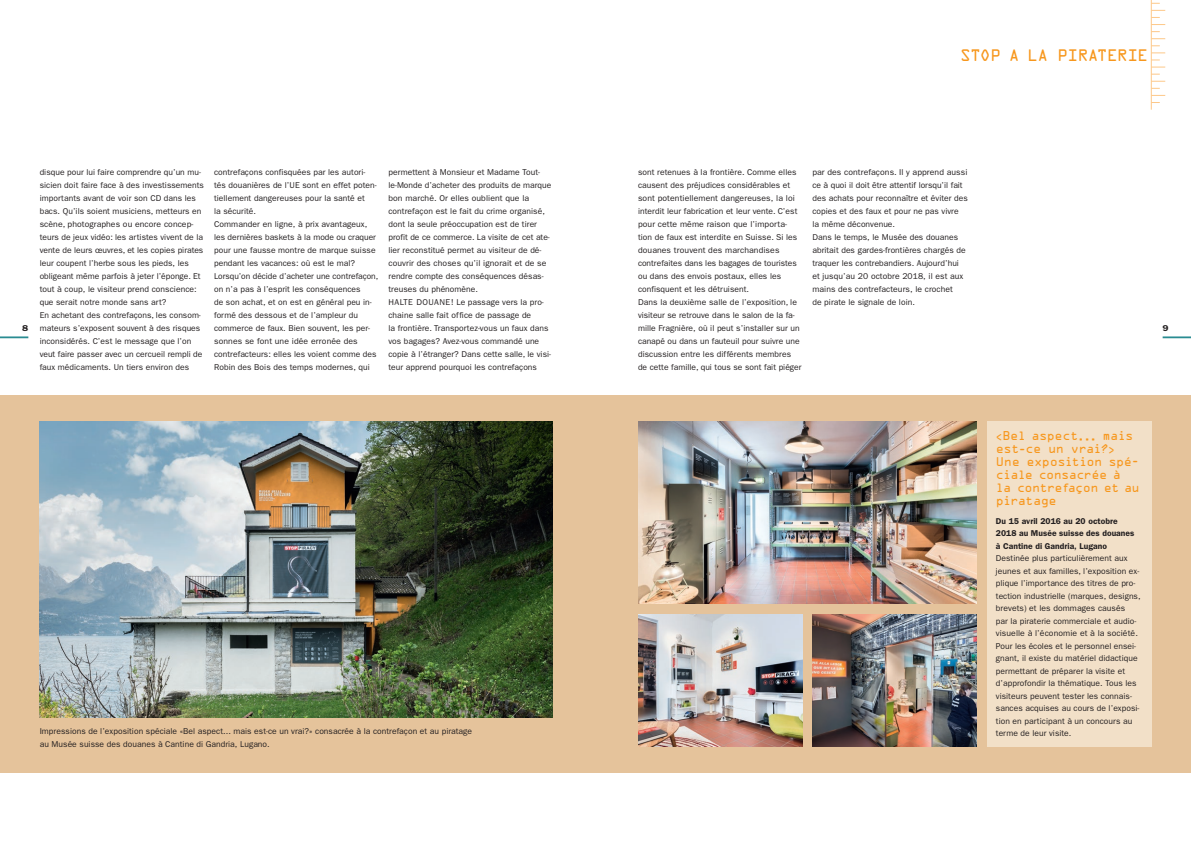
<style>
.page{position:relative;width:1191px;height:842px;background:#fff}
.page>*{position:absolute;margin:0;border:0;box-sizing:border-box;transform-origin:0 0}
.t1{font:15px "OCRA Alternate";letter-spacing:-.04em;color:#f7971d}
.t2{font:11.5px/13px "OCRA Alternate";letter-spacing:-.055em;color:#f7971d}
.t3{font:8.5px/13px "Franklin Gothic";letter-spacing:.005em;color:#231f20}
.t4{font:600 8.5px/12.5px "Franklin Gothic";letter-spacing:.005em;color:#231f20}
.t5{font:600 8.5px "Franklin Gothic";letter-spacing:.005em;color:#231f20;scale:1.2 1}
.s1{font-size:9.2px}
</style>
<div class="page">
<div style="left:0;top:396px;width:1191px;height:377px;background:#e5c39b"></div>
<hr style="left:0;top:336px;width:28px;height:2px;background:#2a8c92">
<hr style="left:1162px;top:336px;width:29px;height:2px;background:#2a8c92">
<svg style="left:1152px;top:38px;width:13px;height:1px"></svg>
<svg style="left:1152px;top:24px;width:13px;height:1px"></svg>
<svg style="left:1152px;top:10px;width:13px;height:1px"></svg>
<svg style="left:1152px;top:67px;width:13px;height:1px"></svg>
<svg style="left:1152px;top:81px;width:13px;height:1px"></svg>
<svg style="left:1152px;top:95px;width:13px;height:1px"></svg>
<svg style="left:1152px;top:46px;width:13px;height:7px"></svg>
<hr style="left:1151px;top:0;width:1px;height:110px;background:#fdc889">
<img style="left:638px;top:614px;width:164px;height:133px">
<img style="left:812px;top:614px;width:165px;height:133px">
<img style="left:40px;top:422px;width:513px;height:295px">
<img style="left:638px;top:422px;width:339px;height:182px">
<div style="left:986px;top:422px;width:165px;height:325px;background:#f2e0c8"></div>
<p class="t5" style="left:22px;top:323px;width:7px">8</p>
<p class="t3" style="left:40px;top:165px;width:166px">disque pour lui faire comprendre qu’un mu&shy;sicien doit faire face à des investissements importants avant de voir son CD dans les bacs. Qu’ils soient musiciens, metteurs en scène, photographes ou encore concep&shy;teurs de jeux vidéo: les artistes vivent de la vente de leurs œuvres, et les copies pirates leur coupent l’herbe sous les pieds, les obligeant même parfois à jeter l’éponge. Et tout à coup, le visiteur prend conscience: que serait notre monde sans art?<br>En achetant des contrefaçons, les consom&shy;mateurs s’exposent souvent à des risques inconsidérés. C’est le message que l’on veut faire passer avec un cercueil rempli de faux médicaments. Un tiers environ des</p>
<p class="t3" style="left:388px;top:165px;width:164px">permettent à Monsieur et Madame Tout&shy;le-Monde d’acheter des produits de marque bon marché. Or elles oublient que la contrefaçon est le fait du crime organisé, dont la seule préoccupation est de tirer profit de ce commerce. La visite de cet ate&shy;lier reconstitué permet au visiteur de dé&shy;couvrir des choses qu’il ignorait et de se rendre compte des conséquences désas&shy;treuses du phénomène.<br>HALTE DOUANE! Le passage vers la pro&shy;chaine salle fait office de passage de<br>la frontière. Transportez-vous un faux dans vos bagages? Avez-vous commandé une copie à l’étranger? Dans cette salle, le visi&shy;teur apprend pourquoi les contrefaçons</p>
<p class="t3" style="left:214px;top:165px;width:166px">contrefaçons confisquées par les autori&shy;tés douanières de l’UE sont en effet poten&shy;tiellement dangereuses pour la santé et<br>la sécurité.<br>Commander en ligne, à prix avantageux, les dernières baskets à la mode ou craquer pour une fausse montre de marque suisse pendant les vacances: où est le mal?<br>Lorsqu’on décide d’acheter une contrefaçon, on n’a pas à l’esprit les conséquences<br>de son achat, et on est en général peu in&shy;formé des dessous et de l’ampleur du commerce de faux. Bien souvent, les per&shy;sonnes se font une idée erronée des contrefacteurs: elles les voient comme des Robin des Bois des temps modernes, qui</p>
<p class="t3" style="left:40px;top:724px;width:434px">Impressions de l’exposition spéciale «Bel aspect... mais est-ce un vrai?» consacrée à la contrefaçon et au piratage au Musée suisse des douanes à Cantine di Gandria, Lugano.</p>
<h1 class="t1" style="left:960px;top:49px;width:190px">STOP A LA PIRATERIE</h1>
<p class="t3" style="left:638px;top:165px;width:165px">sont retenues à la frontière. Comme elles causent des préjudices considérables et sont potentiellement dangereuses, la loi interdit leur fabrication et leur vente. C’est pour cette même raison que l’importa&shy;tion de faux est interdite en Suisse. Si les douanes trouvent des marchandises contrefaites dans les bagages de touristes ou dans des envois postaux, elles les confisquent et les détruisent.<br>Dans la deuxième salle de l’exposition, le visiteur se retrouve dans le salon de la fa&shy;mille Fragnière, où il peut s’installer sur un canapé ou dans un fauteuil pour suivre une discussion entre les différents membres de cette famille, qui tous se sont fait piéger</p>
<p class="t3" style="left:812px;top:165px;width:157px">par des contrefaçons. Il y apprend aussi ce à quoi il doit être attentif lorsqu’il fait des achats pour reconnaître et éviter des copies et des faux et pour ne pas vivre<br>la même déconvenue.<br>Dans le temps, le Musée des douanes abritait des gardes-frontières chargés de traquer les contrebandiers. Aujourd’hui et jusqu’au 20 octobre 2018, il est aux mains des contrefacteurs, le crochet<br>de pirate le signale de loin.</p>
<p class="t5" style="left:1162px;top:323px;width:7px">9</p>
<h2 class="t2" style="left:996px;top:431px;width:145px"><span class="s1">«</span>Bel aspect... mais est-ce un vrai?<span class="s1">»<br></span>Une exposition spé&shy;ciale consacrée à<br>la contrefaçon et au piratage</h2>
<p class="t4" style="left:996px;top:514px;width:140px">Du 15 avril 2016 au 20 octobre<br>2018 au Musée suisse des douanes à Cantine di Gandria, Lugano</p>
<p class="t3" style="left:996px;top:552px;width:146px;line-height:12.5px">Destinée plus particulièrement aux jeunes et aux familles, l’exposition ex&shy;plique l’importance des titres de pro&shy;tection industrielle (marques, designs, brevets) et les dommages causés<br>par la piraterie commerciale et audio&shy;visuelle à l’économie et à la société.<br>Pour les écoles et le personnel ensei&shy;gnant, il existe du matériel didactique permettant de préparer la visite et d’approfondir la thématique. Tous les visiteurs peuvent tester les connais&shy;sances acquises au cours de l’exposi&shy;tion en participant à un concours au terme de leur visite.</p>
</div>
